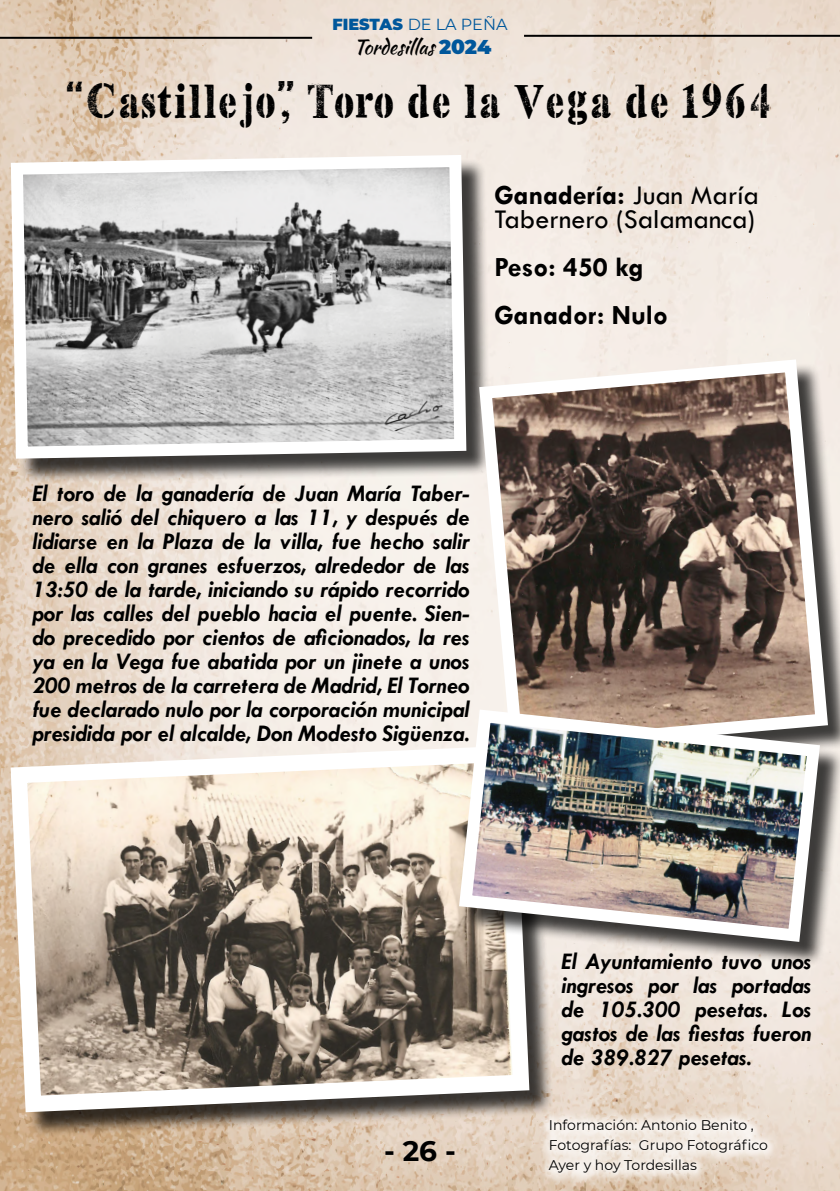
<style>
.page{position:relative;width:840px;height:1191px;background:#fff}
.page>*{position:absolute;margin:0;border:0;box-sizing:border-box;transform-origin:0 0}
.t1{font:48px "Top Secret Stamp";color:#000}
.t2{font:28px/24px "Tw Cen";color:#000}
.t3{font:700 28px/48px "Tw Cen";color:#000}
.t4{font:700 28px "Montserrat";color:#000}
.t5{font:italic 700 24px/24px "Tw Cen";color:#000;text-align:justify}
.t6{font:20px "Kaushan Script";color:#000}
.t7{font:16px "Montserrat";color:#00579b}
.t8{font:14px/20px "Montserrat";color:#000}
.s1{font-weight:900}
.s2{font-family:"Montserrat";font-weight:900;color:#00579b}
.s3{font-weight:700}
</style>
<div class="page">
<img style="left:0;top:0;width:839px;height:1191px">
<div style="left:14px;top:158px;width:476px;height:325px;background:#000;opacity:.75"></div>
<svg style="left:5px;top:149px;width:467px;height:316px;background:#b6b5b4"></svg>
<svg style="left:472px;top:353px;width:362px;height:360px;background:#86786f"></svg>
<div style="left:536px;top:1106px;width:243px;height:80px;background:#fff;opacity:.75"></div>
<div style="left:14px;top:749px;width:539px;height:388px;background:#000;opacity:.75"></div>
<svg style="left:2px;top:737px;width:535px;height:383px;background:#b0a598"></svg>
<hr style="left:523px;top:35px;width:316px;height:2px;background:#000">
<hr style="left:0;top:37px;width:312px;height:2px;background:#000">
<div style="left:462px;top:713px;width:377px;height:253px;background:#000;opacity:.75"></div>
<img style="left:452px;top:703px;width:374px;height:245px">
<p class="t7" style="left:332px;top:13px;width:176px"><span class="s1">FIESTAS</span> DE LA PEÑA</p>
<p class="t6" style="left:353px;top:32px;width:139px">Tordesillas <span class="s2">2024</span></p>
<h1 class="t1" style="left:65px;top:73px;width:707px">“Castillejo”, Toro de la Vega de 1964</h1>
<p class="t2" style="left:494px;top:183px;width:266px"><span class="s3">Ganadería:</span> Juan María<br>Tabernero (Salamanca)</p>
<p class="t3" style="left:494px;top:242px;width:175px">Peso: 450 kg<br>Ganador: Nulo</p>
<p class="t5" style="left:32px;top:481px;width:438px">El toro de la ganadería de Juan María Taber&shy;nero salió del chiquero a las 11, y después de lidiarse en la Plaza de la villa, fue hecho salir de ella con granes esfuerzos, alrededor de las 13:50 de la tarde, iniciando su rápido recorrido por las calles del pueblo hacia el puente. Sien&shy;do precedido por cientos de aficionados, la res ya en la Vega fue abatida por un jinete a unos 200 metros de la carretera de Madrid, El Torneo fue declarado nulo por la corporación municipal presidida por el alcalde, Don Modesto Sigüenza.</p>
<p class="t4" style="left:384px;top:1131px;width:73px">- 26 -</p>
<p class="t5" style="left:561px;top:949px;width:251px">El Ayuntamiento tuvo unos ingresos por las portadas de 105.300 pesetas. Los gastos de las fiestas fueron de 389.827 pesetas.</p>
<p class="t8" style="left:548px;top:1114px;width:220px">Información: Antonio Benito ,<br>Fotografías: Grupo Fotográfico<br>Ayer y hoy Tordesillas</p>
</div>
